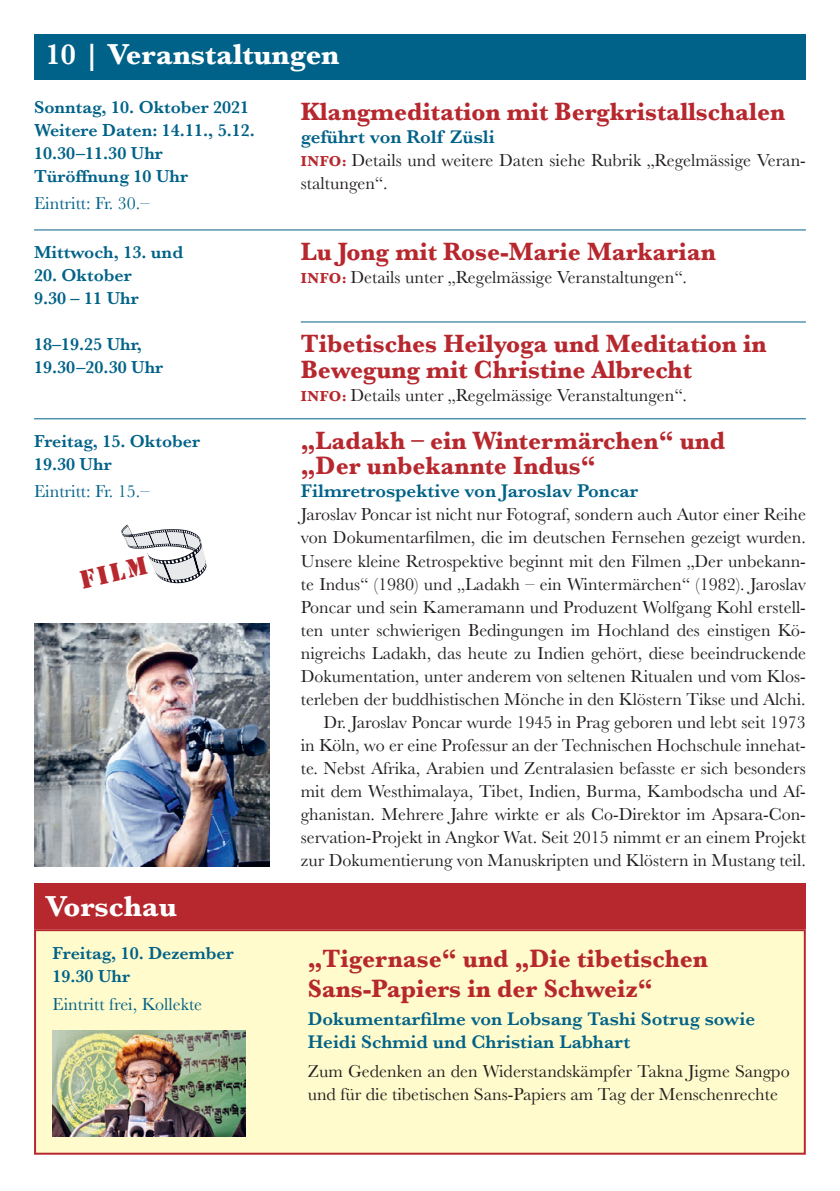
<style>
.page{position:relative;width:840px;height:1191px;background:#fff}
.page>*{position:absolute;margin:0;border:0;box-sizing:border-box;transform-origin:0 0}
.t1{font:700 30px "Baskerville";color:#fff}
.t2{font:700 26px/25.4px "Baskerville";color:#b7282e;scale:.96 1}
.t3{font:23.8px "Stencil";color:#b7282e}
.t4{font:600 19px/23px "Baskerville";color:#006288}
.t5{font:18px/23px "Baskerville";color:#231f20}
.t6{font:600 18px/23px "Baskerville";color:#006288}
.t7{font:18px "Baskerville";color:#006288}
.s1{font-weight:600}
.s2{font-weight:700;font-size:15px;color:#b7282e}
</style>
<div class="page">
<div style="left:34px;top:34px;width:771px;height:45px;background:#006288"></div>
<hr style="left:34px;top:230px;width:771px;height:1px;background:#006288">
<hr style="left:300px;top:322px;width:505px;height:1px;background:#006288">
<hr style="left:34px;top:418px;width:771px;height:1px;background:#006288">
<img style="left:34px;top:623px;width:235px;height:243px">
<svg style="left:121px;top:524px;width:85px;height:59px"></svg>
<div style="left:34px;top:883px;width:771px;height:46px;background:#b7282e"></div>
<div style="left:34px;top:929px;width:771px;height:225px;background:#fffbcc;border:2px solid #b7282e"></div>
<img style="left:52px;top:1030px;width:193px;height:106px">
<h1 class="t1" style="left:46px;top:33px;width:295px"><span class="s1">10 |</span> Veranstaltungen</h1>
<p class="t6" style="left:34px;top:95px;width:222px">Sonntag, 10. Oktober 2021<br>Weitere Daten: 14.11., 5.12.<br>10.30–11.30 Uhr<br>Türöffnung 10 Uhr</p>
<p class="t7" style="left:34px;top:192px;width:117px">Eintritt: Fr. 30.–</p>
<p class="t6" style="left:34px;top:240px;width:151px">Mittwoch, 13. und</p>
<p class="t6" style="left:34px;top:263px;width:106px">20. Oktober<br>9.30 – 11 Uhr</p>
<h2 class="t2" style="left:300px;top:99px;width:506px">Klangmeditation mit Bergkristallschalen</h2>
<p class="t4" style="left:300px;top:125px;width:195px">geführt von Rolf Züsli</p>
<p class="t5" style="left:300px;top:149px;width:506px"><span class="s2">INFO:</span> Details und weitere Daten siehe Rubrik „Regelmässige Veran&shy;staltungen“.</p>
<h2 class="t2" style="left:300px;top:239px;width:433px">Lu Jong mit Rose-Marie Markarian</h2>
<p class="t5" style="left:300px;top:266px;width:387px"><span class="s2">INFO:</span> Details unter „Regelmässige Veranstaltungen“.</p>
<p class="t6" style="left:34px;top:332px;width:130px">18–19.25 Uhr,<br>19.30–20.30 Uhr</p>
<h2 class="t2" style="left:300px;top:331px;width:486px">Tibetisches Heilyoga und Meditation in<br>Bewegung mit Christine Albrecht</h2>
<p class="t5" style="left:300px;top:383px;width:387px"><span class="s2">INFO:</span> Details unter „Regelmässige Veranstaltungen“.</p>
<p class="t6" style="left:34px;top:429px;width:167px">Freitag, 15. Oktober<br>19.30 Uhr</p>
<p class="t7" style="left:34px;top:480px;width:117px">Eintritt: Fr. 15.–</p>
<h2 class="t2" style="left:300px;top:428px;width:443px">„Ladakh – ein Wintermärchen“ und „Der unbekannte Indus“</h2>
<p class="t4" style="left:300px;top:479px;width:338px">Filmretrospektive von Jaroslav Poncar</p>
<p class="t5" style="left:300px;top:503px;width:506px;text-align:right">Jaroslav Poncar ist nicht nur Fotograf, sondern auch Autor einer Reihe von Dokumentarfilmen, die im deutschen Fernsehen gezeigt wurden.<br>Unsere kleine Retrospektive beginnt mit den Filmen „Der unbekann&shy;te Indus“ (1980) und „Ladakh – ein Wintermärchen“ (1982). Jaroslav Poncar und sein Kameramann und Produzent Wolfgang Kohl erstell&shy;ten unter schwierigen Bedingungen im Hochland des einstigen Kö&shy;nigreichs Ladakh, das heute zu Indien gehört, diese beeindruckende Dokumentation, unter anderem von seltenen Ritualen und vom Klos&shy;terleben der buddhistischen Mönche in den Klöstern Tikse und Alchi.<br>Dr. Jaroslav Poncar wurde 1945 in Prag geboren und lebt seit 1973<br>in Köln, wo er eine Professur an der Technischen Hochschule innehat&shy;te. Nebst Afrika, Arabien und Zentralasien befasste er sich besonders mit dem Westhimalaya, Tibet, Indien, Burma, Kambodscha und Af&shy;ghanistan. Mehrere Jahre wirkte er als Co-Direktor im Apsara-Con&shy;servation-Projekt in Angkor Wat. Seit 2015 nimmt er an einem Projekt zur Dokumentierung von Manuskripten und Klöstern in Mustang teil.</p>
<h3 class="t3" style="left:77px;top:565px;width:70px;rotate:-13deg">FILM</h3>
<h1 class="t1" style="left:46px;top:885px;width:132px">Vorschau</h1>
<p class="t6" style="left:52px;top:942px;width:182px">Freitag, 10. Dezember<br>19.30 Uhr</p>
<p class="t7" style="left:52px;top:992px;width:151px">Eintritt frei, Kollekte</p>
<h2 class="t2" style="left:307px;top:943px;width:418px;line-height:30px">„Tigernase“ und „Die tibetischen<br>Sans-Papiers in der Schweiz“</h2>
<p class="t4" style="left:307px;top:1007px;width:448px">Dokumentarfilme von Lobsang Tashi Sotrug sowie<br>Heidi Schmid und Christian Labhart</p>
<p class="t5" style="left:307px;top:1060px;width:483px">Zum Gedenken an den Widerstandskämpfer Takna Jigme Sangpo und für die tibetischen Sans-Papiers am Tag der Menschenrechte</p>
</div>
